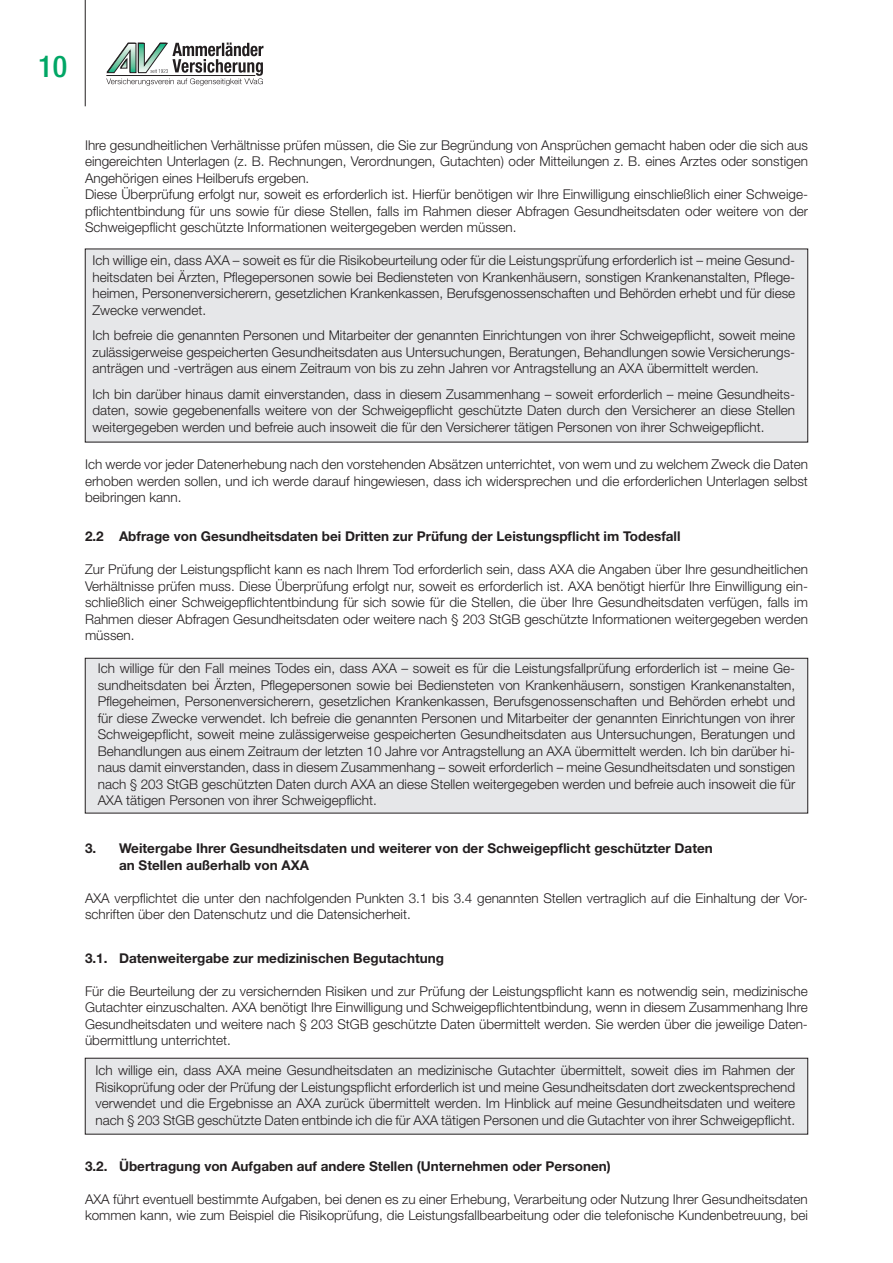
<style>
.page{position:relative;width:893px;height:1263px;background:#fff}
.page>*{position:absolute;margin:0;border:0;box-sizing:border-box;transform-origin:0 0}
.t1{font:500 condensed 30px "Helvetica Neue LT Std";color:#00a665}
.t2{font:300 13.5px/16.5px "Helvetica Neue LT Std";color:#231f20;text-align:justify}
.t3{font:700 13.5px/16.5px "Helvetica Neue LT Std";color:#231f20}
</style>
<div class="page">
<div style="left:85px;top:249px;width:723px;height:193px;background:#e6e7e9"></div>
<div style="left:85px;top:658px;width:723px;height:155px;background:#e6e7e9"></div>
<div style="left:85px;top:658px;width:723px;height:155px;border:1px solid #231f20"></div>
<div style="left:85px;top:1058px;width:723px;height:76px;background:#e6e7e9"></div>
<div style="left:85px;top:1058px;width:723px;height:76px;border:1px solid #231f20"></div>
<hr style="left:85px;top:0;width:1px;height:106px;background:#231f20">
<svg style="left:106px;top:43px;width:157px;height:43px"></svg>
<hr style="left:106px;top:75px;width:149px;height:1px;background:#231f20">
<h1 class="t1" style="left:38px;top:48px;width:30px">10</h1>
<p class="t2" style="left:85px;top:137px;width:724px;text-align:left">Ihre gesundheitlichen Verhältnisse prüfen müssen, die Sie zur Begründung von Ansprüchen gemacht haben oder die sich aus eingereichten Unterlagen (z. B. Rechnungen, Verordnungen, Gutachten) oder Mitteilungen z. B. eines Arztes oder sonstigen Angehörigen eines Heilberufs ergeben.<br>Diese Überprüfung erfolgt nur, soweit es erforderlich ist. Hierfür benötigen wir Ihre Einwilligung einschließlich einer Schweige&shy;pflichtentbindung für uns sowie für diese Stellen, falls im Rahmen dieser Abfragen Gesundheitsdaten oder weitere von der Schweigepflicht geschützte Informationen weitergegeben werden müssen.</p>
<p class="t2" style="left:93px;top:252px;width:704px">Ich willige ein, dass AXA – soweit es für die Risikobeurteilung oder für die Leistungsprüfung erforderlich ist – meine Gesund&shy;heitsdaten bei Ärzten, Pflegepersonen sowie bei Bediensteten von Krankenhäusern, sonstigen Krankenanstalten, Pflege&shy;heimen, Personenversicherern, gesetzlichen Krankenkassen, Berufsgenossenschaften und Behörden erhebt und für diese Zwecke verwendet.</p>
<p class="t2" style="left:93px;top:327px;width:704px">Ich befreie die genannten Personen und Mitarbeiter der genannten Einrichtungen von ihrer Schweigepflicht, soweit meine zulässigerweise gespeicherten Gesundheitsdaten aus Untersuchungen, Beratungen, Behandlungen sowie Versicherungs&shy;anträgen und -verträgen aus einem Zeitraum von bis zu zehn Jahren vor Antragstellung an AXA übermittelt werden.</p>
<p class="t2" style="left:93px;top:386px;width:704px">Ich bin darüber hinaus damit einverstanden, dass in diesem Zusammenhang – soweit erforderlich – meine Gesundheits&shy;daten, sowie gegebenenfalls weitere von der Schweigepflicht geschützte Daten durch den Versicherer an diese Stellen weitergegeben werden und befreie auch insoweit die für den Versicherer tätigen Personen von ihrer Schweigepflicht.</p>
<p class="t2" style="left:85px;top:456px;width:724px">Ich werde vor jeder Datenerhebung nach den vorstehenden Absätzen unterrichtet, von wem und zu welchem Zweck die Daten erhoben werden sollen, und ich werde darauf hingewiesen, dass ich widersprechen und die erforderlichen Unterlagen selbst beibringen kann.</p>
<p class="t3" style="left:85px;top:528px;width:597px">2.2 Abfrage von Gesundheitsdaten bei Dritten zur Prüfung der Leistungspflicht im Todesfall</p>
<p class="t2" style="left:85px;top:561px;width:724px">Zur Prüfung der Leistungspflicht kann es nach Ihrem Tod erforderlich sein, dass AXA die Angaben über Ihre gesundheitlichen Verhältnisse prüfen muss. Diese Überprüfung erfolgt nur, soweit es erforderlich ist. AXA benötigt hierfür Ihre Einwilligung ein&shy;schließlich einer Schweigepflichtentbindung für sich sowie für die Stellen, die über Ihre Gesundheitsdaten verfügen, falls im Rahmen dieser Abfragen Gesundheitsdaten oder weitere nach § 203 StGB geschützte Informationen weitergegeben werden müssen.</p>
<p class="t2" style="left:98px;top:660px;width:699px">Ich willige für den Fall meines Todes ein, dass AXA – soweit es für die Leistungsfallprüfung erforderlich ist – meine Ge&shy;sundheitsdaten bei Ärzten, Pflegepersonen sowie bei Bediensteten von Krankenhäusern, sonstigen Krankenanstalten, Pflegeheimen, Personenversicherern, gesetzlichen Krankenkassen, Berufsgenossenschaften und Behörden erhebt und für diese Zwecke verwendet. Ich befreie die genannten Personen und Mitarbeiter der genannten Einrichtungen von ihrer Schweigepflicht, soweit meine zulässigerweise gespeicherten Gesundheitsdaten aus Untersuchungen, Beratungen und Behandlungen aus einem Zeitraum der letzten 10 Jahre vor Antragstellung an AXA übermittelt werden. Ich bin darüber hi&shy;naus damit einverstanden, dass in diesem Zusammenhang – soweit erforderlich – meine Gesundheitsdaten und sonstigen nach § 203 StGB geschützten Daten durch AXA an diese Stellen weitergegeben werden und befreie auch insoweit die für AXA tätigen Personen von ihrer Schweigepflicht.</p>
<p class="t3" style="left:119px;top:840px;width:595px;text-indent:-34px">3. Weitergabe Ihrer Gesundheitsdaten und weiterer von der Schweigepflicht geschützter Daten an Stellen außerhalb von AXA</p>
<p class="t2" style="left:85px;top:890px;width:724px">AXA verpflichtet die unter den nachfolgenden Punkten 3.1 bis 3.4 genannten Stellen vertraglich auf die Einhaltung der Vor&shy;schriften über den Datenschutz und die Datensicherheit.</p>
<p class="t3" style="left:85px;top:949px;width:360px">3.1. Datenweitergabe zur medizinischen Begutachtung</p>
<p class="t2" style="left:85px;top:983px;width:724px">Für die Beurteilung der zu versichernden Risiken und zur Prüfung der Leistungspflicht kann es notwendig sein, medizinische Gutachter einzuschalten. AXA benötigt Ihre Einwilligung und Schweigepflichtentbindung, wenn in diesem Zusammenhang Ihre Gesundheitsdaten und weitere nach § 203 StGB geschützte Daten übermittelt werden. Sie werden über die jeweilige Daten&shy;übermittlung unterrichtet.</p>
<p class="t2" style="left:96px;top:1062px;width:701px">Ich willige ein, dass AXA meine Gesundheitsdaten an medizinische Gutachter übermittelt, soweit dies im Rahmen der Risikoprüfung oder der Prüfung der Leistungspflicht erforderlich ist und meine Gesundheitsdaten dort zweckentsprechend verwendet und die Ergebnisse an AXA zurück übermittelt werden. Im Hinblick auf meine Gesundheitsdaten und weitere nach § 203 StGB geschützte Daten entbinde ich die für AXA tätigen Personen und die Gutachter von ihrer Schweigepflicht.</p>
<p class="t3" style="left:85px;top:1157px;width:527px">3.2. Übertragung von Aufgaben auf andere Stellen (Unternehmen oder Personen)</p>
<p class="t2" style="left:85px;top:1190px;width:724px">AXA führt eventuell bestimmte Aufgaben, bei denen es zu einer Erhebung, Verarbeitung oder Nutzung Ihrer Gesundheitsdaten kommen kann, wie zum Beispiel die Risikoprüfung, die Leistungsfallbearbeitung oder die telefonische Kundenbetreuung, bei</p>
</div>
